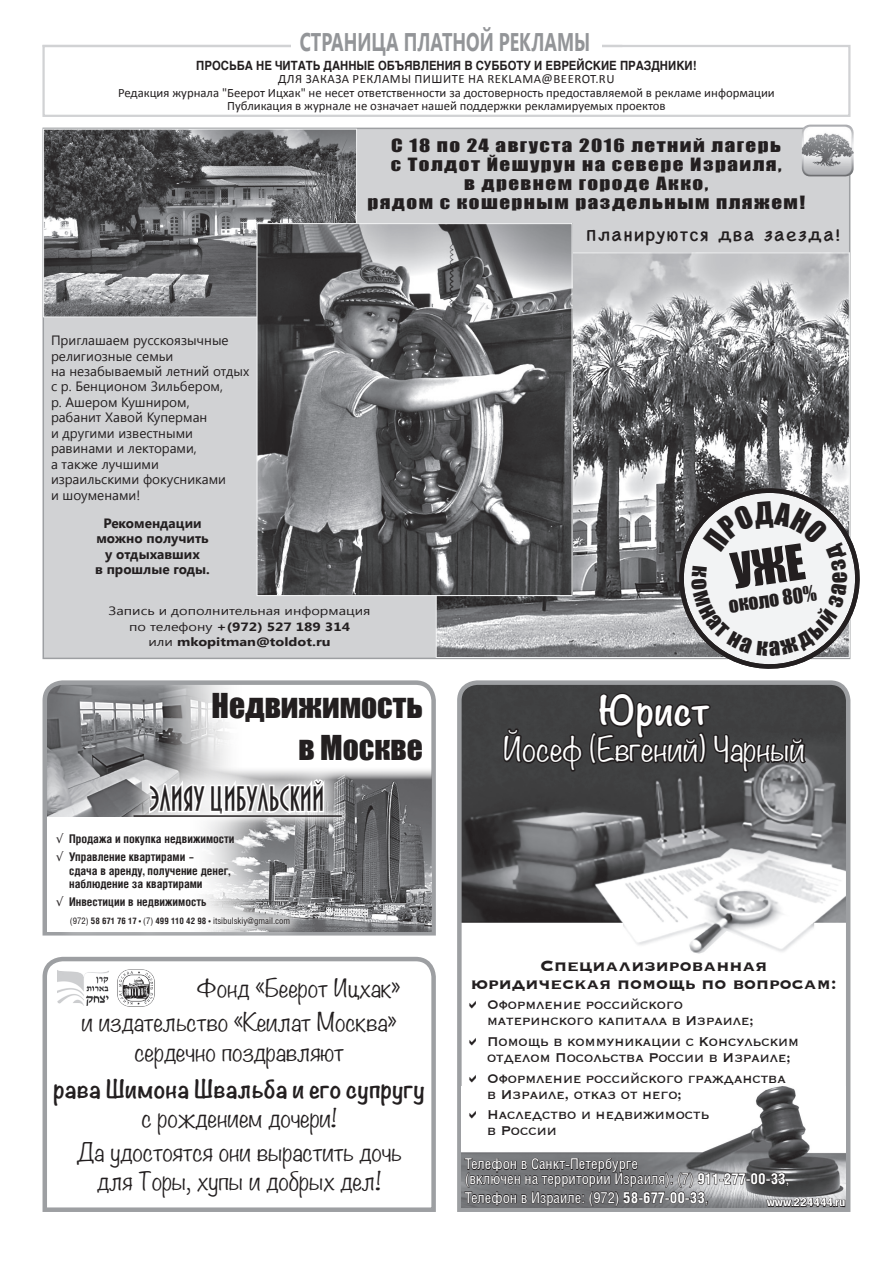
<style>
.page{position:relative;width:893px;height:1263px;background:#fff}
.page>*{position:absolute;margin:0;border:0;box-sizing:border-box;transform-origin:0 0}
.t1{font:700 36px "Noteworthy";color:#fff}
.t2{font:31.5px/42.2px "Impact";color:#231f20;text-align:right}
.t3{font:300 30px "Noteworthy";color:#fff}
.t4{font:700 25.5px "Segoe UI";color:#939598;scale:.7 1}
.t5{font:300 22.5px/34.7px "Noteworthy";color:#231f20;text-align:right}
.t6{font:700 22.5px "Noteworthy";color:#231f20}
.t7{font:22.5px "Bankir Retro";color:#231f20}
.t8{font:700 19.5px/18px "Copperplate";color:#231f20;text-align:center}
.t9{font:19.5px "Impact";color:#231f20}
.t10{font:17.55px "Chalkboard SE";letter-spacing:.07em;color:#231f20;scale:1.07 1}
.t11{font:16.8px/19.2px "Impact";letter-spacing:.07em;color:#231f20;text-align:center;scale:1.25 1}
.t12{font:16.5px/16.2px "Copperplate";color:#231f20;scale:.91 1}
.t13{font:15px/14.5px "Helios Cond";color:#fff}
.t14{font:13.5px/15.5px "Segoe UI";color:#231f20}
.t15{font:700 13.5px/15.5px "Segoe UI";color:#231f20;text-align:center}
.t16{font:12.75px/13.2px "Calibri";color:#231f20;text-align:center}
.t17{font:700 12.75px "Helvetica";color:#231f20;scale:.89 1}
.t18{font:700 12px/17.7px "Helios Cond";color:#231f20}
.t19{font:12px/15.8px "Segoe UI";color:#231f20;text-align:center;scale:1.21 1}
.t20{font:700 11.1px "Helios Cond";color:#fff;scale:1.19 1}
.t21{font:9px "Helios Cond";color:#231f20}
.s1{font-weight:700}
</style>
<div class="page">
<div style="left:42px;top:45px;width:808px;height:72px;border:2px solid #d1d2d4"></div>
<hr style="left:43px;top:45px;width:579px;height:2px;background:#d1d2d4">
<div style="left:291px;top:33px;width:311px;height:19px;background:#fff"></div>
<svg style="left:42px;top:956px;width:394px;height:256px"></svg>
<svg style="left:42px;top:680px;width:394px;height:256px"></svg>
<div style="left:47px;top:817px;width:384px;height:114px;background:#fff"></div>
<img style="left:203px;top:767px;width:228px;height:164px">
<div style="left:125px;top:756px;width:223px;height:84px;background:#fff;opacity:.75"></div>
<svg style="left:147px;top:753px;width:179px;height:54px"></svg>
<div style="left:126px;top:807px;width:223px;height:17px;background:#fff;opacity:.75"></div>
<hr style="left:133px;top:815px;width:209px;height:2px;background:#231f20">
<div style="left:55px;top:901px;width:250px;height:40px;background:#fff;opacity:.75"></div>
<svg style="left:457px;top:680px;width:394px;height:532px"></svg>
<img style="left:462px;top:1086px;width:384px;height:121px">
<div style="left:43px;top:128px;width:807px;height:531px;background:#d1d2d4;border:2px solid #9d9fa2"></div>
<img style="left:45px;top:131px;width:310px;height:184px">
<div style="left:43px;top:129px;width:314px;height:188px;border:1px solid #f2f3f4"></div>
<img style="left:438px;top:254px;width:410px;height:402px">
<img style="left:258px;top:225px;width:313px;height:369px">
<div style="left:256px;top:223px;width:317px;height:373px;border:1px solid #f2f3f4"></div>
<img style="left:802px;top:125px;width:52px;height:51px">
<svg style="left:464px;top:1157px;width:381px;height:54px;background:#68686b"></svg>
<img style="left:58px;top:969px;width:52px;height:36px">
<img style="left:117px;top:969px;width:38px;height:39px">
<svg style="left:470px;top:1001px;width:6px;height:8px"></svg>
<svg style="left:470px;top:1037px;width:6px;height:8px"></svg>
<svg style="left:470px;top:1074px;width:6px;height:8px"></svg>
<svg style="left:470px;top:1111px;width:6px;height:7px"></svg>
<svg style="left:501px;top:485px;width:359px;height:317px;background:#898a8b"></svg>
<h3 class="t4" style="left:300px;top:24px;width:416px">СТРАНИЦА ПЛАТНОЙ РЕКЛАМЫ</h3>
<p class="t17" style="left:196px;top:55px;width:563px">ПРОСЬБА НЕ ЧИТАТЬ ДАННЫЕ ОБЪЯВЛЕНИЯ В СУББОТУ И ЕВРЕЙСКИЕ ПРАЗДНИКИ!</p>
<p class="t16" style="left:118px;top:73px;width:658px">ДЛЯ ЗАКАЗА РЕКЛАМЫ ПИШИТЕ НА REKLAMA@BEEROT.RU<br>Редакция журнала "Беерот Ицхак" не несет ответственности за достоверность предоставляемой в рекламе информации<br>Публикация в журнале не означает нашей поддержки рекламируемых проектов</p>
<p class="t14" style="left:51px;top:332px;width:200px">Приглашаем русскоязычные религиозные семьи<br>на незабываемый летний отдых с р. Бенционом Зильбером,<br>р. Ашером Кушниром,<br>рабанит Хавой Куперман<br>и другими известными равинами и лекторами,<br>а также лучшими израильскими фокусниками<br>и шоуменами!</p>
<p class="t15" style="left:95px;top:514px;width:116px">Рекомендации можно получить у отдыхавших<br>в прошлые годы.</p>
<p class="t11" style="left:367px;top:135px;width:352px">С 18 по 24 августа 2016 летний лагерь<br>с Толдот Йешурун на севере Израиля,<br>в древнем городе Акко,<br>рядом с кошерным раздельным пляжем!</p>
<p class="t10" style="left:587px;top:220px;width:239px">Планируются два заезда!</p>
<p class="t19" style="left:109px;top:602px;width:218px">Запись и дополнительная информация по телефону <span class="s1">+(972) 527 189 314<br></span>или <span class="s1">mkopitman@toldot.ru</span></p>
<h2 class="t2" style="left:212px;top:684px;width:213px">Недвижимость в Москве</h2>
<h3 class="t7" style="left:150px;top:780px;width:176px">ЭЛИЯY ЦИБУЛЬСКИЙ</h3>
<p class="t18" style="left:56px;top:830px;width:180px">√ Продажа и покупка недвижимости √ Управление квартирами –</p>
<p class="t18" style="left:69px;top:863px;width:163px;line-height:13.5px">сдача в аренду, получение денег, наблюдение за квартирами</p>
<p class="t18" style="left:56px;top:892px;width:152px">√ Инвестиции в недвижимость</p>
<p class="t21" style="left:70px;top:915px;width:222px">(972) <span class="s1">58 671 76 17</span> • (7) <span class="s1">499 110 42 98</span> • itsibulskiy@gmail.com</p>
<h3 class="t5" style="left:82px;top:970px;width:320px">Фонд «Беерот Ицхак»<br>и издательство «Кеилат Москва»</h3>
<h3 class="t5" style="left:134px;top:1034px;width:211px">сердечно поздравляют</h3>
<h3 class="t6" style="left:53px;top:1068px;width:373px">рава Шимона Швальба и его супругу</h3>
<h3 class="t5" style="left:77px;top:1101px;width:326px;line-height:33.6px;text-align:center">с рождением дочери!<br>Да удостоятся они вырастить дочь</h3>
<h3 class="t5" style="left:97px;top:1163px;width:286px">для Торы, хупы и добрых дел!</h3>
<h3 class="t9" style="left:727px;top:590px;width:90px;rotate:-8deg">около 80%</h3>
<h1 class="t1" style="left:599px;top:679px;width:112px">Юрист</h1>
<h3 class="t3" style="left:503px;top:723px;width:303px">Йосеф (Евгений) Чарный</h3>
<h3 class="t8" style="left:471px;top:955px;width:368px">Специализированная юридическая помощь по вопросам:</h3>
<p class="t12" style="left:487px;top:996px;width:295px">Оформление российского материнского капитала в Израиле;</p>
<p class="t12" style="left:487px;top:1032px;width:344px">Помощь в коммуникации с Консульским отделом Посольства России в Израиле;</p>
<p class="t12" style="left:487px;top:1069px;width:330px">Оформление российского гражданства в Израиле, отказ от него;</p>
<p class="t12" style="left:487px;top:1106px;width:246px">Наследство и недвижимость в России</p>
<p class="t13" style="left:465px;top:1156px;width:326px">Телефон в Санкт-Петербурге<br>(включен на территории Израиля): (7) <span class="s1">911-277-00-33</span>,</p>
<p class="t13" style="left:465px;top:1190px;width:245px">Телефон в Израиле: (972) <span class="s1">58-677-00-33</span>,</p>
<p class="t20" style="left:767px;top:1196px;width:68px">www.224444.ru</p>
</div>
